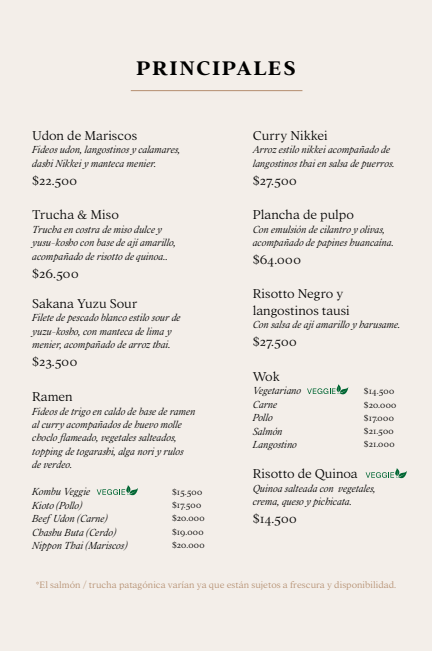
<style>
.page{position:relative;width:432px;height:651px;background:#f3eee9}
.page>*{position:absolute;margin:0;border:0;box-sizing:border-box;transform-origin:0 0}
.t1{font:700 21.6px "Addington CF";letter-spacing:.095em;color:#000}
.t2{font:100 14px/30.4px "Addington CF";color:#000}
.t3{font:italic 100 11.2px/13.6px "Addington CF";color:#000}
.t4{font:100 10px "Addington CF";color:#b48e6f}
.t5{font:100 9.6px/13.2px "Addington CF";letter-spacing:.035em;color:#000}
</style>
<div class="page">
<svg style="left:97px;top:485px;width:41px;height:11px"></svg>
<svg style="left:366px;top:468px;width:41px;height:11px"></svg>
<svg style="left:307px;top:384px;width:41px;height:11px"></svg>
<hr style="left:131px;top:90px;width:171px;height:1px;background:#b48e6f">
<h1 class="t1" style="left:137px;top:52px;width:160px">PRINCIPALES</h1>
<p class="t2" style="left:32px;top:119px;width:106px">Udon de Mariscos</p>
<p class="t3" style="left:32px;top:142px;width:150px">Fideos udon, langostinos y calamares, dashi Nikkei y manteca menier.</p>
<p class="t2" style="left:32px;top:164px;width:46px">$22.500</p>
<p class="t2" style="left:32px;top:199px;width:88px">Trucha &amp; Miso</p>
<p class="t3" style="left:32px;top:222px;width:145px">Trucha en costra de miso dulce y yusu-kosho con base de ají amarillo, acompañado de risotto de quinoa..</p>
<p class="t2" style="left:32px;top:257px;width:107px">$26.500<br>Sakana Yuzu Sour</p>
<p class="t3" style="left:32px;top:310px;width:150px">Filete de pescado blanco estilo sour de yuzu-kosho, con manteca de lima y menier, acompañado de arroz thai.</p>
<p class="t2" style="left:32px;top:346px;width:47px">$23.500</p>
<p class="t2" style="left:32px;top:380px;width:42px">Ramen</p>
<p class="t3" style="left:32px;top:403px;width:165px">Fideos de trigo en caldo de base de ramen al curry acompañados de huevo molle choclo flameado, vegetales salteados, topping de togarashi, alga nori y rulos<br>de verdeo.</p>
<p class="t3" style="left:32px;top:484px;width:96px">Kombu Veggie<br>Kioto (Pollo)<br>Beef Udon (Carne)<br>Chashu Buta (Cerdo)<br>Nippon Thai (Mariscos)</p>
<p class="t5" style="left:172px;top:485px;width:34px">$15.500 $17.500 $20.000 $19.000 $20.000</p>
<p class="t2" style="left:253px;top:119px;width:77px">Curry Nikkei</p>
<p class="t3" style="left:253px;top:142px;width:144px">Arroz estilo nikkei acompañado de langostinos thai en salsa de puerros.</p>
<p class="t2" style="left:253px;top:164px;width:46px">$27.500</p>
<p class="t2" style="left:253px;top:199px;width:103px">Plancha de pulpo</p>
<p class="t3" style="left:253px;top:222px;width:143px">Con emulsión de cilantro y olivas, acompañado de papines huancaína.</p>
<p class="t2" style="left:253px;top:244px;width:50px">$64.000</p>
<p class="t2" style="left:253px;top:284px;width:99px;line-height:16.8px">Risotto Negro y langostinos tausi</p>
<p class="t3" style="left:253px;top:317px;width:149px">Con salsa de ají amarillo y harusame.</p>
<p class="t2" style="left:253px;top:325px;width:46px">$27.500</p>
<p class="t2" style="left:253px;top:360px;width:29px">Wok</p>
<p class="t3" style="left:253px;top:383px;width:50px">Vegetariano<br>Carne<br>Pollo<br>Salmón<br>Langostino</p>
<p class="t2" style="left:253px;top:458px;width:107px">Risotto de Quinoa</p>
<p class="t3" style="left:253px;top:481px;width:125px">Quinoa salteada con vegetales, crema, queso y pichicata.</p>
<p class="t2" style="left:253px;top:503px;width:46px">$14.500</p>
<p class="t5" style="left:364px;top:384px;width:34px">$14.500 $20.000 $17.000 $21.500 $21.000</p>
<p class="t4" style="left:36px;top:578px;width:362px">*El salmón / trucha patagónica varían ya que están sujetos a frescura y disponibilidad.</p>
</div>
